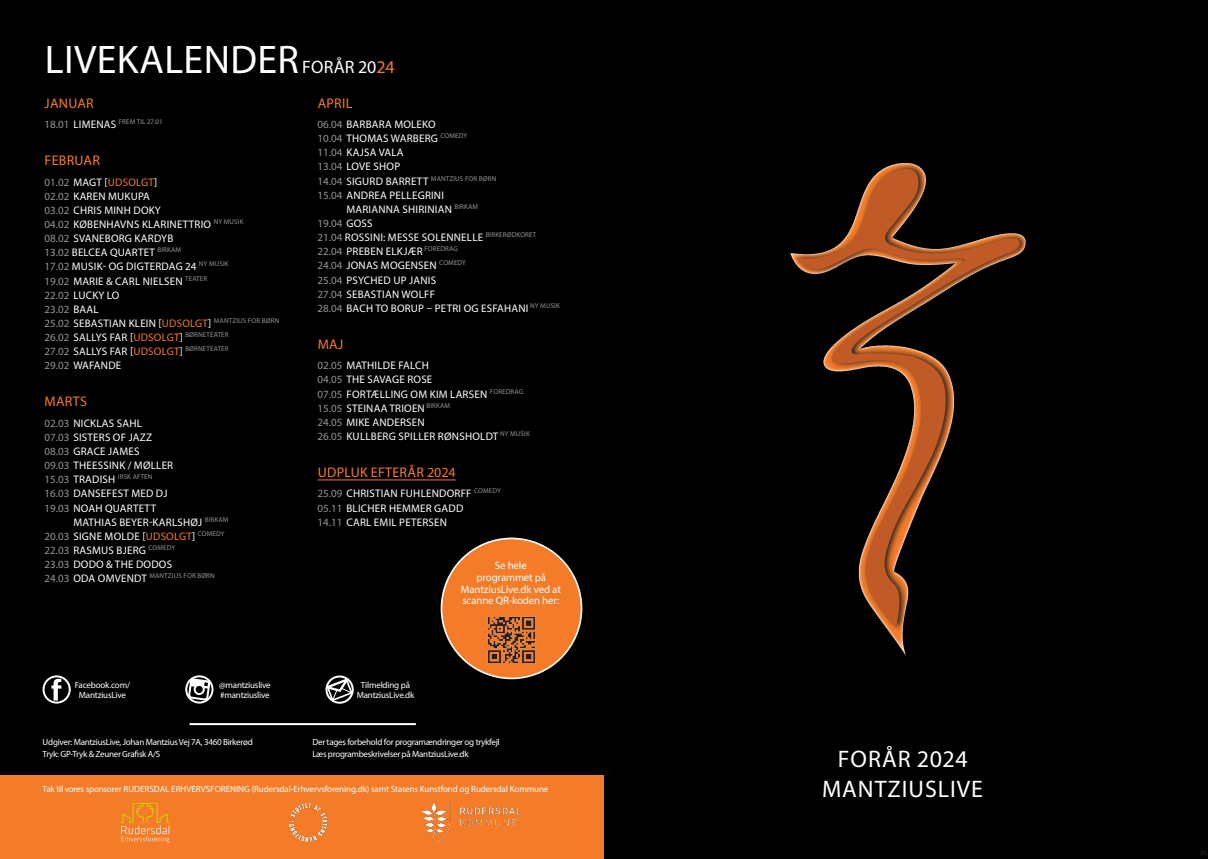
<style>
.page{position:relative;width:1208px;height:859px;background:#000}
.page>*{position:absolute;margin:0;border:0;box-sizing:border-box;transform-origin:0 0}
.Infoboks_brød{font:40px "Myriad Pro";letter-spacing:.01em;color:#fff}
.Kalender_event{font:24px "Myriad Pro";letter-spacing:.04em;color:#fff}
.Infoboks_brød-2{font:18px "Myriad Pro";letter-spacing:.01em;color:#fff}
.Måned{font:14px "Myriad Pro";letter-spacing:.02em;color:#f47b28}
.Måned_m__streg{font:14px "Myriad Pro";letter-spacing:.02em;color:#f47b28}
.t1{font:11.9px "Minion Pro";color:#231f20}
.INFO{font:11px "Myriad Pro";letter-spacing:.02em;color:#fff}
.INFO-2{font:11px "Myriad Pro";letter-spacing:.02em;color:#f47925}
.INFO-3{font:11px "Myriad Pro";letter-spacing:.02em;color:#939598}
.INFO-4{font:11px "Myriad Pro";color:#fff}
.INFO-5{font:10.8px/11.7px "Myriad Pro";letter-spacing:-.01em;color:#fff;text-align:center}
.Infoboks_brød-3{font:9px/10px "Myriad Pro";letter-spacing:-.02em;color:#fff;text-align:center}
.INFO-6{font:7px "Myriad Pro";letter-spacing:.02em;color:#939598}
.s1{color:#f47b28}
.s2{font-size:11px}
.s3{font-size:11px;color:#fff}
.s4{color:#939598}
.s5{color:#fff}
.s6{color:#f47925}
</style>
<div class="page">
<svg style="left:796px;top:166px;width:224px;height:461px"></svg>
<div style="left:0;top:776px;width:604px;height:83px;background:#f47b27"></div>
<img style="left:422px;top:803px;width:98px;height:38px">
<img style="left:288px;top:803px;width:40px;height:39px">
<svg style="left:121px;top:803px;width:49px;height:40px"></svg>
<hr style="left:189px;top:723px;width:227px;height:2px;background:#fff">
<svg style="left:188px;top:678px;width:22px;height:23px"></svg>
<div style="left:185px;top:675px;width:28px;height:28px;border:2px solid #fff;border-radius:50%"></div>
<svg style="left:51px;top:679px;width:10px;height:21px"></svg>
<div style="left:43px;top:675px;width:28px;height:29px;border:2px solid #fff;border-radius:50%"></div>
<svg style="left:328px;top:678px;width:25px;height:23px"></svg>
<div style="left:325px;top:675px;width:29px;height:29px;border:2px solid #fff;border-radius:50%"></div>
<div style="left:441px;top:538px;width:140px;height:140px;background:#f47b28;border-radius:50%"></div>
<img style="left:487px;top:616px;width:49px;height:48px">
<hr style="left:318px;top:480px;width:138px;height:1px;background:#f47b28">
<p class="Infoboks_brød" style="left:45px;top:34px;width:256px">LIVEKALENDER</p>
<p class="Infoboks_brød-2" style="left:302px;top:55px;width:94px">FORÅR 20<span class="s1">24</span></p>
<p class="Måned" style="left:45px;top:94px;width:51px">JANUAR</p>
<p class="INFO-6" style="left:45px;top:117px;width:120px"><span class="s2">18.01</span> <span class="s3">LIMENAS</span> FREM TIL 27.01</p>
<p class="Måned" style="left:45px;top:152px;width:57px">FEBRUAR</p>
<p class="INFO-2" style="left:45px;top:175px;width:114px"><span class="s4">01.02</span> <span class="s5">MAGT [</span>UDSOLGT<span class="s5">]</span></p>
<p class="INFO" style="left:45px;top:189px;width:107px"><span class="s4">02.02</span> KAREN MUKUPA</p>
<p class="INFO" style="left:45px;top:203px;width:118px"><span class="s4">03.02</span> CHRIS MINH DOKY</p>
<p class="INFO" style="left:45px;top:218px;width:200px"><span class="s4">04.02</span> KØBENHAVNS KLARINETTRIO <sup>NY</sup> <sup>MUSIK</sup></p>
<p class="INFO" style="left:45px;top:232px;width:130px"><span class="s4">08.02</span> SVANEBORG KARDYB</p>
<p class="INFO" style="left:45px;top:246px;width:138px"><span class="s4">13.02</span> BELCEA QUARTET <sup>BIRKAM</sup></p>
<p class="INFO" style="left:45px;top:260px;width:186px"><span class="s4">17.02</span> MUSIK- OG DIGTERDAG 24 <sup>NY</sup> <sup>MUSIK</sup></p>
<p class="INFO" style="left:45px;top:274px;width:164px"><span class="s4">19.02</span> MARIE &amp; CARL NIELSEN <sup>TEATER</sup></p>
<p class="INFO-4" style="left:45px;top:288px;width:76px"><span class="s4">22.02</span> LUCKY LO</p>
<p class="INFO-3" style="left:45px;top:302px;width:56px">23.02 <span class="s5">BAAL</span></p>
<p class="INFO" style="left:45px;top:316px;width:236px"><span class="s4">25.02</span> SEBASTIAN KLEIN [<span class="s6">UDSOLGT</span>] <sup>MANTZIUS</sup> <sup>FOR</sup> <sup>BØRN</sup></p>
<p class="INFO" style="left:45px;top:331px;width:186px"><span class="s4">26.02</span> SALLYS FAR [<span class="s6">UDSOLGT</span>] <sup>BØRNETEATER</sup></p>
<p class="INFO" style="left:45px;top:345px;width:186px"><span class="s4">27.02</span> SALLYS FAR [<span class="s6">UDSOLGT</span>] <sup>BØRNETEATER</sup></p>
<p class="INFO" style="left:45px;top:359px;width:78px"><span class="s4">29.02</span> WAFANDE</p>
<p class="Måned" style="left:45px;top:393px;width:44px">MARTS</p>
<p class="INFO" style="left:45px;top:416px;width:99px"><span class="s4">02.03</span> NICKLAS SAHL</p>
<p class="INFO" style="left:45px;top:430px;width:109px"><span class="s4">07.03</span> SISTERS OF JAZZ</p>
<p class="INFO" style="left:45px;top:445px;width:97px"><span class="s4">08.03</span> GRACE JAMES</p>
<p class="INFO" style="left:45px;top:459px;width:130px"><span class="s4">09.03</span> THEESSINK / MØLLER</p>
<p class="INFO-6" style="left:45px;top:473px;width:109px"><span class="s2">15.03</span> <span class="s3">TRADISH</span> IRSK AFTEN</p>
<p class="INFO" style="left:45px;top:487px;width:125px"><span class="s4">16.03</span> DANSEFEST MED DJ</p>
<p class="INFO" style="left:45px;top:501px;width:113px"><span class="s4">19.03</span> NOAH QUARTETT</p>
<p class="INFO" style="left:73px;top:515px;width:157px">MATHIAS BEYER-KARLSHØJ <sup>BIRKAM</sup></p>
<p class="INFO" style="left:45px;top:529px;width:181px"><span class="s4">20.03</span> SIGNE MOLDE [<span class="s6">UDSOLGT</span>] <sup>COMEDY</sup></p>
<p class="INFO" style="left:45px;top:543px;width:132px"><span class="s4">22.03</span> RASMUS BJERG <sup>COMEDY</sup></p>
<p class="INFO" style="left:45px;top:558px;width:129px"><span class="s4">23.03</span> DODO &amp; THE DODOS</p>
<p class="INFO-6" style="left:45px;top:571px;width:172px"><span class="s2">24.03</span> <span class="s3">ODA OMVENDT</span> MANTZIUS FOR BØRN</p>
<p class="Måned" style="left:318px;top:94px;width:36px">APRIL</p>
<p class="INFO" style="left:317px;top:118px;width:120px"><span class="s4">06.04</span> BARBARA MOLEKO</p>
<p class="INFO" style="left:317px;top:132px;width:151px"><span class="s4">10.04</span> THOMAS WARBERG <sup>COMEDY</sup></p>
<p class="INFO" style="left:317px;top:146px;width:87px"><span class="s4">11.04</span> KAJSA VALA</p>
<p class="INFO" style="left:317px;top:160px;width:84px"><span class="s4">13.04</span> LOVE SHOP</p>
<p class="INFO-6" style="left:317px;top:174px;width:180px"><span class="s2">14.04</span> <span class="s3">SIGURD BARRETT</span> MANTZIUS FOR BØRN</p>
<p class="INFO" style="left:317px;top:188px;width:128px"><span class="s4">15.04</span> ANDREA PELLEGRINI</p>
<p class="INFO" style="left:346px;top:202px;width:133px">MARIANNA SHIRINIAN <sup>BIRKAM</sup></p>
<p class="INFO-3" style="left:317px;top:217px;width:57px">19.04 <span class="s5">GOSS</span></p>
<p class="INFO" style="left:317px;top:231px;width:220px"><span class="s4">21.04</span> ROSSINI: MESSE SOLENNELLE <sup>BIRKERØDKORET</sup></p>
<p class="INFO" style="left:317px;top:245px;width:142px"><span class="s4">22.04</span> PREBEN ELKJÆR <sup>FOREDRAG</sup></p>
<p class="INFO" style="left:317px;top:259px;width:150px"><span class="s4">24.04</span> JONAS MOGENSEN <sup>COMEDY</sup></p>
<p class="INFO" style="left:317px;top:273px;width:120px"><span class="s4">25.04</span> PSYCHED UP JANIS</p>
<p class="INFO" style="left:317px;top:287px;width:119px"><span class="s4">27.04</span> SEBASTIAN WOLFF</p>
<p class="INFO" style="left:317px;top:301px;width:244px"><span class="s4">28.04</span> BACH TO BORUP – PETRI OG ESFAHANI <sup>NY</sup> <sup>MUSIK</sup></p>
<p class="Måned" style="left:318px;top:335px;width:27px">MAJ</p>
<p class="INFO" style="left:317px;top:359px;width:113px"><span class="s4">02.05</span> MATHILDE FALCH</p>
<p class="INFO" style="left:317px;top:373px;width:116px"><span class="s4">04.05</span> THE SAVAGE ROSE</p>
<p class="INFO" style="left:317px;top:387px;width:207px"><span class="s4">07.05</span> FORTÆLLING OM KIM LARSEN <sup>FOREDRAG</sup></p>
<p class="INFO" style="left:317px;top:401px;width:134px"><span class="s4">15.05</span> STEINAA TRIOEN <sup>BIRKAM</sup></p>
<p class="INFO" style="left:317px;top:415px;width:109px"><span class="s4">24.05</span> MIKE ANDERSEN</p>
<p class="INFO" style="left:317px;top:429px;width:214px"><span class="s4">26.05</span> KULLBERG SPILLER RØNSHOLDT <sup>NY</sup> <sup>MUSIK</sup></p>
<p class="Måned_m__streg" style="left:318px;top:464px;width:139px">UDPLUK EFTERÅR 2024</p>
<p class="INFO" style="left:317px;top:487px;width:185px"><span class="s4">25.09</span> CHRISTIAN FUHLENDORFF <sup>COMEDY</sup></p>
<p class="INFO" style="left:317px;top:501px;width:147px"><span class="s4">05.11</span> BLICHER HEMMER GADD</p>
<p class="INFO" style="left:317px;top:515px;width:131px"><span class="s4">14.11</span> CARL EMIL PETERSEN</p>
<p class="INFO-5" style="left:461px;top:560px;width:102px">Se hele<br>programmet på<br>MantziusLive.dk ved at scanne QR-koden her:</p>
<p class="Infoboks_brød-3" style="left:75px;top:679px;width:57px">Facebook.com/<br>MantziusLive</p>
<p class="Infoboks_brød-3" style="left:219px;top:679px;width:53px;text-align:left">@mantziuslive #mantziuslive</p>
<p class="Infoboks_brød-3" style="left:357px;top:679px;width:59px">Tilmelding på<br>MantziusLive.dk</p>
<p class="Infoboks_brød-3" style="left:43px;top:736px;width:212px">Udgiver: MantziusLive, Johan Mantzius Vej 7A, 3460 Birkerød</p>
<p class="Infoboks_brød-3" style="left:43px;top:749px;width:119px">Tryk: GP-Tryk &amp; Zeuner Grafisk A/S</p>
<p class="Infoboks_brød-3" style="left:312px;top:736px;width:189px">Der tages forbehold for programændringer og trykfejl</p>
<p class="Infoboks_brød-3" style="left:312px;top:749px;width:158px">Læs programbeskrivelser på MantziusLive.dk</p>
<p class="Infoboks_brød-3" style="left:43px;top:783px;width:507px">Tak til vores sponsorer RUDERSDAL ERHVERVSFORENING (Rudersdal-Erhvervsforening.dk) samt Statens Kunstfond og Rudersdal Kommune</p>
<p class="Kalender_event" style="left:838px;top:744px;width:131px">FORÅR 2024</p>
<p class="Kalender_event" style="left:822px;top:774px;width:162px">MANTZIUSLIVE</p>
<p class="t1" style="left:1208px;top:862px;width:10px;rotate:-180deg">w</p>
</div>
